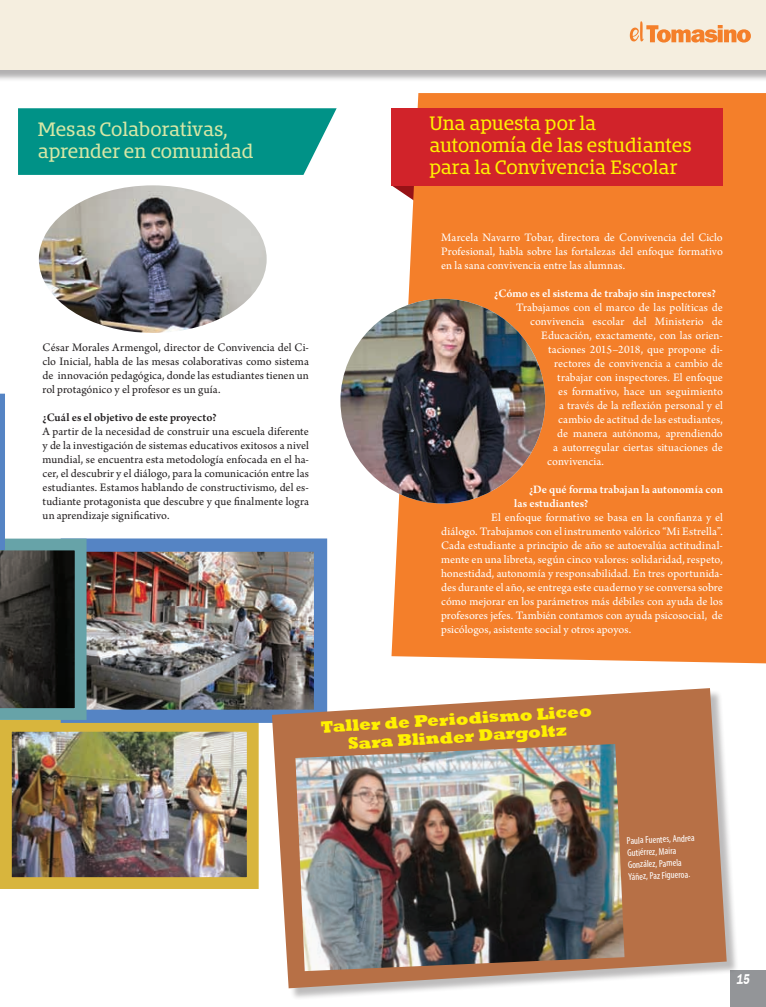
<style>
.page{position:relative;width:766px;height:1007px;background:#fff}
.page>*{position:absolute;margin:0;border:0;box-sizing:border-box;transform-origin:0 0}
.t1{font:18px/21.6px "Bommer Slab";letter-spacing:-.005em;color:#fff101}
.t2{font:18px/21.6px "Bommer Slab";letter-spacing:-.005em;color:#d7e7a6}
.t3{font:800 17px/18px "Rockwell";color:#fff101;text-align:center}
.t4{font:12px/14px "Arno Pro";color:#fff;text-align:justify}
.t5{font:12px/14px "Arno Pro";color:#231f20;text-align:justify}
.t6{font:600 12px/14px "Arno Pro";color:#fff}
.t7{font:600 12px "Arno Pro";color:#231f20}
.t8{font:condensed 10px/12px "Myriad Pro";color:#fff}
</style>
<div class="page">
<div style="left:730px;top:969px;width:35px;height:37px;background:#939598"></div>
<svg style="left:18px;top:108px;width:318px;height:67px;background:#0d978d"></svg>
<div style="left:391px;top:93px;width:374px;height:570px;background:#f47f2a"></div>
<div style="left:0;top:0;width:765px;height:82px;background:#231f20;opacity:.35"></div>
<div style="left:0;top:0;width:765px;height:69px;background:#f5eedf"></div>
<img style="left:13px;top:732px;width:232px;height:143px">
<div style="left:0;top:719px;width:258px;height:169px;border:12px solid #d8b53d"></div>
<img style="left:86px;top:552px;width:227px;height:156px">
<div style="left:61px;top:538px;width:266px;height:184px;border:13px solid #5584c4"></div>
<svg style="left:0;top:393px;width:86px;height:326px"></svg>
<img style="left:340px;top:299px;width:205px;height:204px;border-radius:102px">
<div style="left:391px;top:108px;width:332px;height:77px;background:#d1232a"></div>
<img style="left:39px;top:185px;width:227px;height:148px">
<div style="left:273px;top:689px;width:465px;height:310px;background:#231f20;opacity:.3"></div>
<svg style="left:272px;top:688px;width:454px;height:300px;fill:#b77046"></svg>
<img style="left:295px;top:744px;width:329px;height:226px">
<svg style="left:629px;top:21px;width:121px;height:22px"></svg>
<svg style="left:736px;top:974px;width:2px;height:10px"></svg>
<h1 class="t2" style="left:38px;top:119px;width:217px">Mesas Colaborativas, aprender en comunidad</h1>
<h1 class="t1" style="left:429px;top:113px;width:264px">Una apuesta por la autonomía de las estudiantes para la Convivencia Escolar</h1>
<p class="t5" style="left:43px;top:340px;width:268px">César Morales Armengol, director de Convivencia del Ci&shy;clo Inicial, habla de las mesas colaborativas como sistema de innovación pedagógica, donde las estudiantes tienen un rol protagónico y el profesor es un guía.</p>
<p class="t7" style="left:43px;top:410px;width:176px">¿Cuál es el objetivo de este proyecto?</p>
<p class="t5" style="left:43px;top:424px;width:268px">A partir de la necesidad de construir una escuela diferente y de la investigación de sistemas educativos exitosos a nivel mundial, se encuentra esta metodología enfocada en el ha&shy;cer, el descubrir y el diálogo, para la comunicación entre las estudiantes. Estamos hablando de constructivismo, del es&shy;tudiante protagonista que descubre y que finalmente logra un aprendizaje significativo.</p>
<p class="t4" style="left:441px;top:231px;width:283px">Marcela Navarro Tobar, directora de Convivencia del Ciclo Profesional, habla sobre las fortalezas del enfoque formativo en la sana convivencia entre las alumnas.</p>
<p class="t6" style="left:494px;top:287px;width:223px">¿Cómo es el sistema de trabajo sin inspectores?</p>
<p class="t4" style="left:516px;top:301px;width:208px">Trabajamos con el marco de las políticas de</p>
<p class="t4" style="left:530px;top:315px;width:194px">convivencia escolar del Ministerio de</p>
<p class="t4" style="left:541px;top:329px;width:183px">Educación, exactamente, con las orien-</p>
<p class="t4" style="left:548px;top:343px;width:176px">taciones 2015–2018, que propone di-</p>
<p class="t4" style="left:554px;top:357px;width:170px">rectores de convivencia a cambio de</p>
<p class="t4" style="left:557px;top:371px;width:167px">trabajar con inspectores. El enfoque</p>
<p class="t4" style="left:558px;top:385px;width:166px">es formativo, hace un seguimiento</p>
<p class="t4" style="left:559px;top:399px;width:165px">a través de la reflexión personal y el</p>
<p class="t4" style="left:558px;top:413px;width:166px">cambio de actitud de las estudiantes,</p>
<p class="t4" style="left:557px;top:427px;width:167px">de manera autónoma, aprendiendo</p>
<p class="t4" style="left:553px;top:441px;width:171px">a autorregular ciertas situaciones de</p>
<p class="t4" style="left:547px;top:455px;width:58px">convivencia.</p>
<p class="t6" style="left:514px;top:483px;width:210px;text-indent:15px">¿De qué forma trabajan la autonomía con las estudiantes?</p>
<p class="t4" style="left:441px;top:511px;width:283px;text-indent:50px">El enfoque formativo se basa en la confianza y el diálogo. Trabajamos con el instrumento valórico “Mi Estrella”.<br>Cada estudiante a principio de año se autoevalúa actitudinal&shy;mente en una libreta, según cinco valores: solidaridad, respeto, honestidad, autonomía y responsabilidad. En tres oportunida&shy;des durante el año, se entrega este cuaderno y se conversa sobre cómo mejorar en los parámetros más débiles con ayuda de los profesores jefes. También contamos con ayuda psicosocial, de psicólogos, asistente social y otros apoyos.</p>
<h2 class="t3" style="left:320px;top:717px;width:273px;rotate:-3deg">Taller de Periodismo Liceo<br>Sara Blinder Dargoltz</h2>
<p class="t8" style="left:626px;top:834px;width:70px;rotate:-3deg">Paula Fuentes, Andrea<br>Gutiérrez, Maira<br>González, Pamela<br>Yáñez, Paz Figueroa.</p>
</div>
